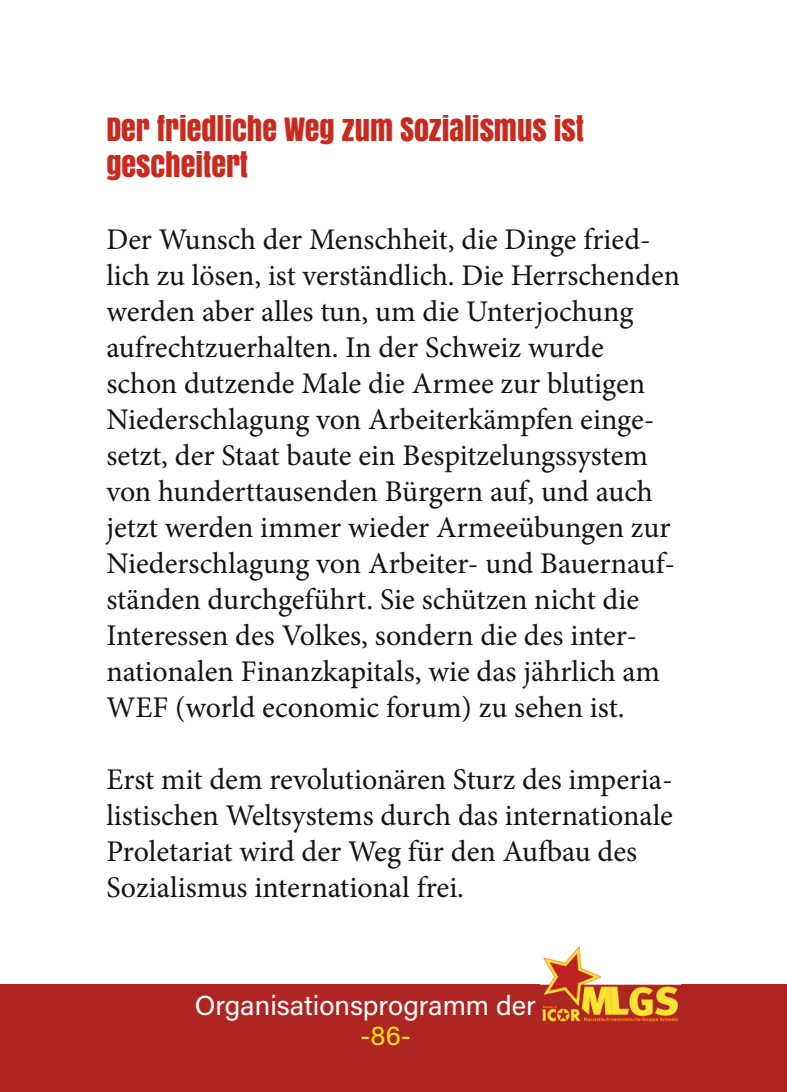
<style>
.page{position:relative;width:787px;height:1092px;background:#fff}
.page>*{position:absolute;margin:0;border:0;box-sizing:border-box;transform-origin:0 0}
.t1{font:30px/36px "Minion Pro";color:#131413}
.t2{font:30px/36px "Anton";color:#ca2a1e}
.t3{font:27.5px "Acumin Pro";color:#fff}
.t4{font:27.5px "Acumin Pro";color:#fbe116}
</style>
<div class="page">
<div style="left:0;top:984px;width:787px;height:107px;background:#ae2521"></div>
<img style="left:540px;top:946px;width:140px;height:76px">
<p class="t2" style="left:106px;top:110px;width:479px">DER FRIEDLICHE WEG ZUM SOZIALISMUS IST<br>GESCHEITERT</p>
<p class="t1" style="left:106px;top:221px;width:575px">Der Wunsch der Menschheit, die Dinge fried&shy;lich zu lösen, ist verständlich. Die Herrschenden werden aber alles tun, um die Unterjochung aufrechtzuerhalten. In der Schweiz wurde schon dutzende Male die Armee zur blutigen Niederschlagung von Arbeiterkämpfen einge&shy;setzt, der Staat baute ein Bespitzelungssystem von hunderttausenden Bürgern auf, und auch jetzt werden immer wieder Armeeübungen zur Niederschlagung von Arbeiter- und Bauernauf&shy;ständen durchgeführt. Sie schützen nicht die Interessen des Volkes, sondern die des inter&shy;nationalen Finanzkapitals, wie das jährlich am WEF (world economic forum) zu sehen ist.</p>
<p class="t1" style="left:106px;top:761px;width:568px">Erst mit dem revolutionären Sturz des imperia&shy;listischen Weltsystems durch das internationale Proletariat wird der Weg für den Aufbau des Sozialismus international frei.</p>
<p class="t3" style="left:195px;top:986px;width:342px">Organisationsprogramm der</p>
<p class="t4" style="left:360px;top:1016px;width:53px">-86-</p>
</div>
